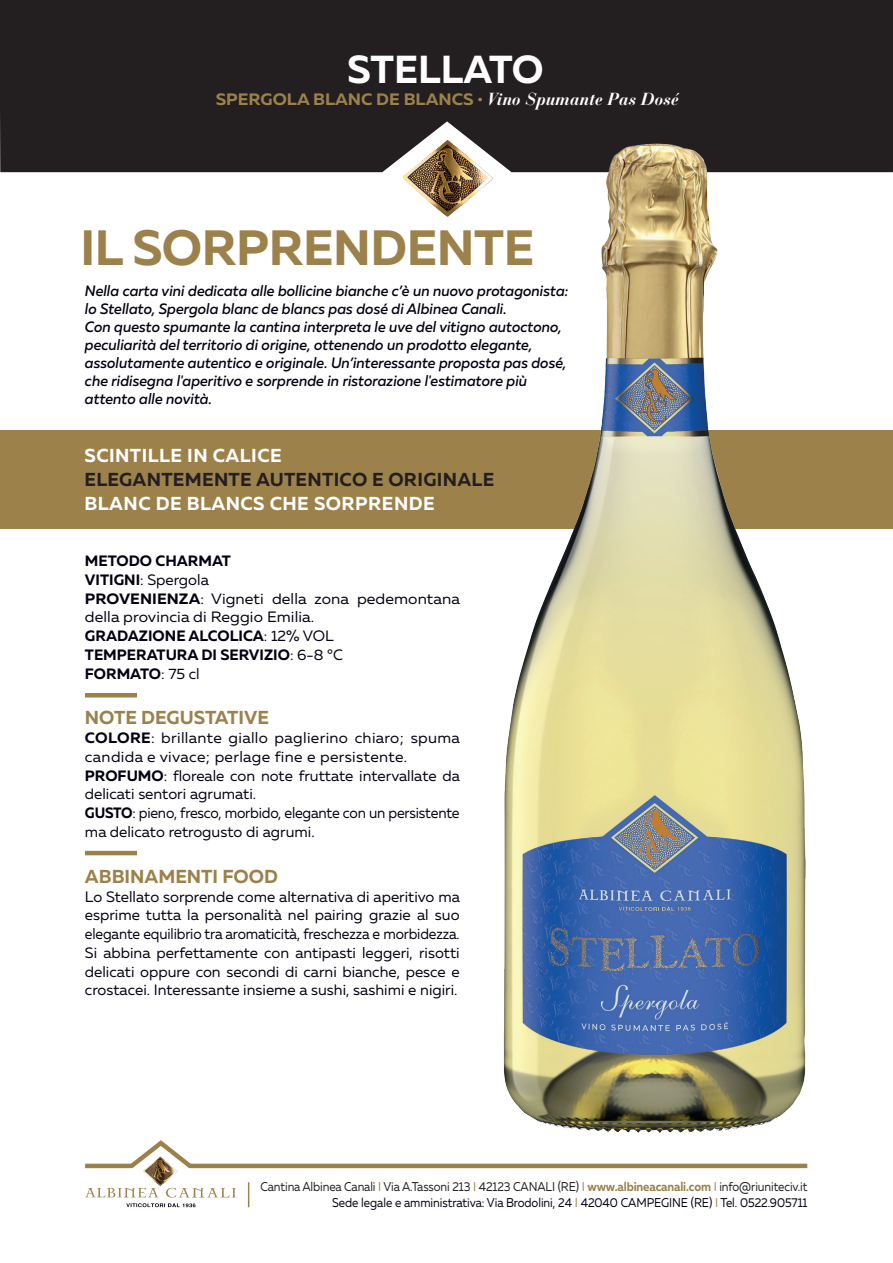
<style>
.page{position:relative;width:893px;height:1263px;background:#fff}
.page>*{position:absolute;margin:0;border:0;box-sizing:border-box;transform-origin:0 0}
.t1{font:700 49.5px "Muller";letter-spacing:-.01em;color:#9c814b}
.t2{font:700 39px "Muller";color:#fff}
.t3{font:700 18.75px "Muller";letter-spacing:.025em;color:#fff}
.t4{font:700 18.75px "Muller";letter-spacing:.015em;color:#231f20}
.t5{font:700 18.75px "Muller";color:#9c814b}
.t6{font:700 16.5px "Muller";color:#9c814b;scale:1.05 1}
.t7{font:15px/18.8px "Muller";color:#010111}
.t8{font:italic 500 15px/18px "Muller";color:#010111;scale:.95 1}
.t9{font:12.75px/15.8px "Muller";letter-spacing:-.01em;color:#010111;text-align:right;scale:.9 1}
.s1{font-weight:300}
.s2{font-family:"Bauer Bodoni";font-style:italic;font-size:17.4px;color:#fff}
.s3{font-weight:700}
.s4{color:#231f20}
.s5{color:#9c814b}
.s6{font-weight:700;color:#9c814b}
</style>
<div class="page">
<div style="left:0;top:0;width:893px;height:172px;background:#231f20"></div>
<svg style="left:85px;top:1140px;width:290px;height:29px"></svg>
<svg style="left:85px;top:1188px;width:73px;height:9px"></svg>
<svg style="left:166px;top:1188px;width:70px;height:9px"></svg>
<svg style="left:126px;top:1203px;width:70px;height:4px"></svg>
<img style="left:143px;top:1155px;width:37px;height:31px">
<svg style="left:248px;top:1182px;width:1px;height:25px"></svg>
<div style="left:0;top:431px;width:893px;height:98px;background:#9c814b"></div>
<hr style="left:85px;top:693px;width:52px;height:4px;background:#9c814b">
<hr style="left:85px;top:851px;width:52px;height:4px;background:#9c814b">
<img style="left:375px;top:50px;width:518px;height:1119px">
<h2 class="t2" style="left:347px;top:45px;width:198px">STELLATO</h2>
<p class="t6" style="left:216px;top:89px;width:442px">SPERGOLA BLANC DE BLANCS <span class="s1">•</span> <span class="s2">Vino Spumante Pas Dosé</span></p>
<h1 class="t1" style="left:81px;top:217px;width:455px">IL SORPRENDENTE</h1>
<p class="t8" style="left:85px;top:282px;width:510px">Nella carta vini dedicata alle bollicine bianche c’è un nuovo protagonista: lo Stellato, Spergola blanc de blancs pas dosé di Albinea Canali.<br>Con questo spumante la cantina interpreta le uve del vitigno autoctono, peculiarità del territorio di origine, ottenendo un prodotto elegante, assolutamente autentico e originale. Un’interessante proposta pas dosé, che ridisegna l'aperitivo e sorprende in ristorazione l'estimatore più attento alle novità.</p>
<p class="t3" style="left:85px;top:444px;width:199px">SCINTILLE IN CALICE</p>
<p class="t4" style="left:85px;top:468px;width:411px">ELEGANTEMENTE AUTENTICO E ORIGINALE</p>
<p class="t3" style="left:85px;top:492px;width:352px">BLANC DE BLANCS CHE SORPRENDE</p>
<p class="t7" style="left:85px;top:551px;width:376px"><span class="s3">METODO CHARMAT<br>VITIGNI</span>: Spergola<br><span class="s3">PROVENIENZA</span>: Vigneti della zona pedemontana della provincia di Reggio Emilia.<br><span class="s3">GRADAZIONE ALCOLICA</span>: 12% VOL<br><span class="s3">TEMPERATURA DI SERVIZIO</span>: 6-8 °C<br><span class="s3">FORMATO</span>: 75 cl</p>
<p class="t5" style="left:85px;top:706px;width:186px">NOTE DEGUSTATIVE</p>
<p class="t7" style="left:85px;top:728px;width:377px"><span class="s3">COLORE</span>: brillante giallo paglierino chiaro; spuma candida e vivace; perlage fine e persistente.<br><span class="s3">PROFUMO</span>: floreale con note fruttate intervallate da delicati sentori agrumati.<br><span class="s3">GUSTO</span>: pieno, fresco, morbido, elegante con un persistente ma delicato retrogusto di agrumi.</p>
<p class="t5" style="left:85px;top:864px;width:195px">ABBINAMENTI FOOD</p>
<p class="t7" style="left:85px;top:887px;width:376px;text-align:justify">Lo Stellato sorprende come alternativa di aperitivo ma esprime tutta la personalità nel pairing grazie al suo elegante equilibrio tra aromaticità, freschezza e morbidezza.<br>Si abbina perfettamente con antipasti leggeri, risotti delicati oppure con secondi di carni bianche, pesce e crostacei. Interessante insieme a sushi, sashimi e nigiri.</p>
<p class="t9" style="left:260px;top:1179px;width:609px"><span class="s4">Cantina Albinea Canali</span> <span class="s5">I</span> <span class="s4">Via A.Tassoni 213</span> <span class="s5">I</span> <span class="s4">42123 CANALI (RE)</span> <span class="s5">I</span> <span class="s6">www.albineacanali.com</span> <span class="s5">I</span> <span class="s4">info@riuniteciv.it<br></span>Sede legale e amministrativa: Via Brodolini, 24 <span class="s5">I</span> 42040 CAMPEGINE (RE) <span class="s5">I</span> Tel. 0522.905711</p>
</div>
